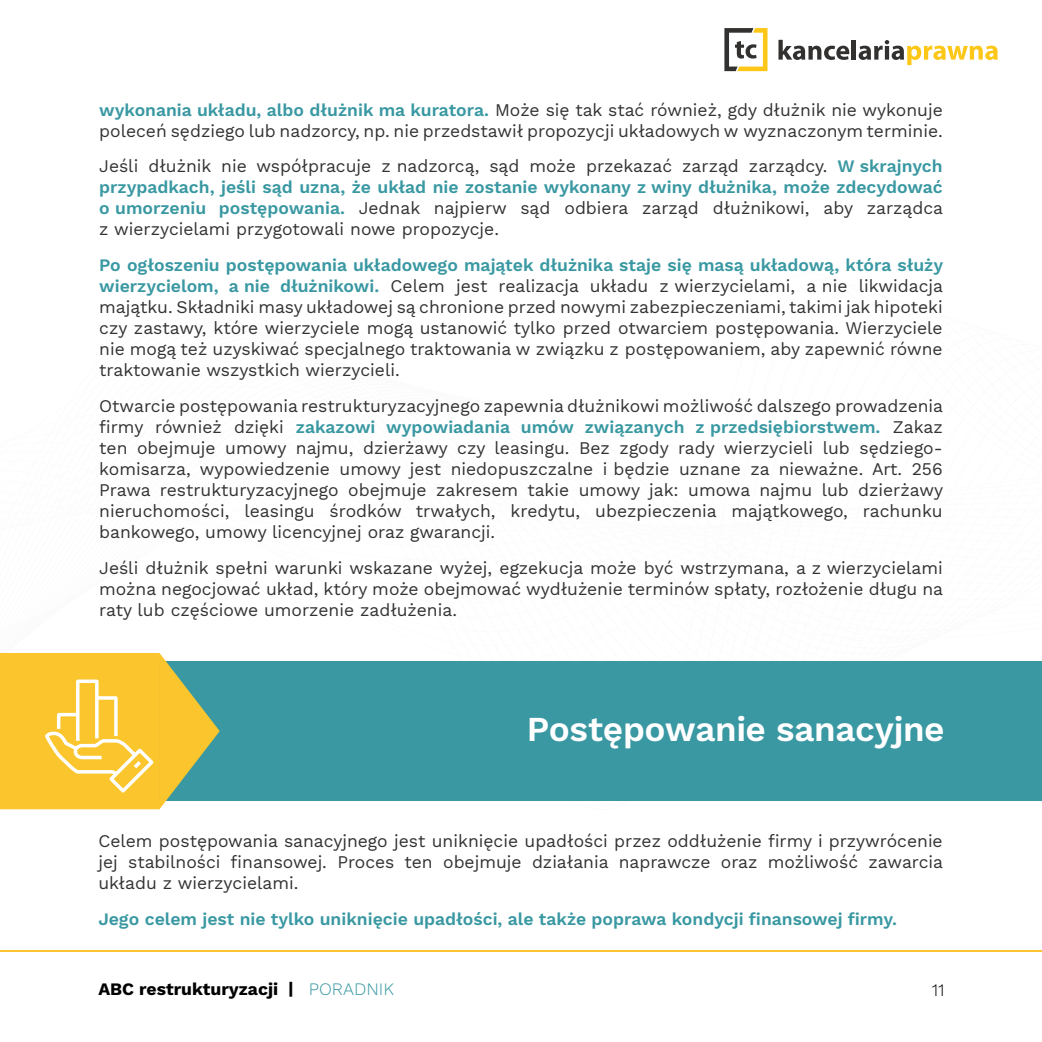
<style>
.page{position:relative;width:1042px;height:1042px;background:#fff}
.page>*{position:absolute;margin:0;border:0;box-sizing:border-box;transform-origin:0 0}
.t1{font:600 35px "Work Sans";letter-spacing:-.015em;color:#fff}
.t2{font:17.5px/21px "Work Sans";color:#333131;text-align:justify}
.t3{font:600 17.5px "Work Sans";color:#3998a2}
.t4{font:700 17.5px "Work Sans";color:#000}
.t5{font:300 17.5px "Work Sans";color:#000}
.s1{font-weight:600;color:#3998a2}
.s2{font-weight:300;color:#3998a2}
</style>
<div class="page">
<hr style="left:0;top:950px;width:1042px;height:1px;background:#fac52d">
<svg style="left:778px;top:40px;width:71px;height:20px"></svg>
<hr style="left:852px;top:40px;width:4px;height:20px;background:#323130">
<svg style="left:724px;top:28px;width:43px;height:43px"></svg>
<svg style="left:858px;top:40px;width:140px;height:25px"></svg>
<div style="left:0;top:661px;width:1042px;height:139px;background:#3998a2"></div>
<svg style="left:0;top:653px;width:220px;height:156px;background:#e6c54b"></svg>
<p class="t2" style="left:99px;top:98px;width:845px"><span class="s1">wykonania układu, albo dłużnik ma kuratora.</span> Może się tak stać również, gdy dłużnik nie wykonuje poleceń sędziego lub nadzorcy, np. nie przedstawił propozycji układowych w wyznaczonym terminie.</p>
<p class="t2" style="left:99px;top:155px;width:845px">Jeśli dłużnik nie współpracuje z nadzorcą, sąd może przekazać zarząd zarządcy. <span class="s1">W skrajnych przypadkach, jeśli sąd uzna, że układ nie zostanie wykonany z winy dłużnika, może zdecydować o umorzeniu postępowania.</span> Jednak najpierw sąd odbiera zarząd dłużnikowi, aby zarządca z wierzycielami przygotowali nowe propozycje.</p>
<p class="t2" style="left:99px;top:254px;width:845px"><span class="s1">Po ogłoszeniu postępowania układowego majątek dłużnika staje się masą układową, która służy wierzycielom, a nie dłużnikowi.</span> Celem jest realizacja układu z wierzycielami, a nie likwidacja majątku. Składniki masy układowej są chronione przed nowymi zabezpieczeniami, takimi jak hipoteki czy zastawy, które wierzyciele mogą ustanowić tylko przed otwarciem postępowania. Wierzyciele nie mogą też uzyskiwać specjalnego traktowania w związku z postępowaniem, aby zapewnić równe traktowanie wszystkich wierzycieli.</p>
<p class="t2" style="left:99px;top:395px;width:845px">Otwarcie postępowania restrukturyzacyjnego zapewnia dłużnikowi możliwość dalszego prowadzenia firmy również dzięki <span class="s1">zakazowi wypowiadania umów związanych z przedsiębiorstwem.</span> Zakaz ten obejmuje umowy najmu, dzierżawy czy leasingu. Bez zgody rady wierzycieli lub sędziego&shy;komisarza, wypowiedzenie umowy jest niedopuszczalne i będzie uznane za nieważne. Art. 256<br>Prawa restrukturyzacyjnego obejmuje zakresem takie umowy jak: umowa najmu lub dzierżawy nieruchomości, leasingu środków trwałych, kredytu, ubezpieczenia majątkowego, rachunku bankowego, umowy licencyjnej oraz gwarancji.</p>
<p class="t2" style="left:99px;top:557px;width:845px">Jeśli dłużnik spełni warunki wskazane wyżej, egzekucja może być wstrzymana, a z wierzycielami można negocjować układ, który może obejmować wydłużenie terminów spłaty, rozłożenie długu na raty lub częściowe umorzenie zadłużenia.</p>
<h1 class="t1" style="left:527px;top:709px;width:419px">Postępowanie sanacyjne</h1>
<p class="t2" style="left:98px;top:830px;width:846px">Celem postępowania sanacyjnego jest uniknięcie upadłości przez oddłużenie firmy i przywrócenie jej stabilności finansowej. Proces ten obejmuje działania naprawcze oraz możliwość zawarcia układu z wierzycielami.</p>
<p class="t3" style="left:98px;top:908px;width:800px">Jego celem jest nie tylko uniknięcie upadłości, ale także poprawa kondycji finansowej firmy.</p>
<p class="t4" style="left:98px;top:979px;width:297px">ABC restrukturyzacji | <span class="s2">PORADNIK</span></p>
<p class="t5" style="left:932px;top:979px;width:14px">11</p>
</div>
